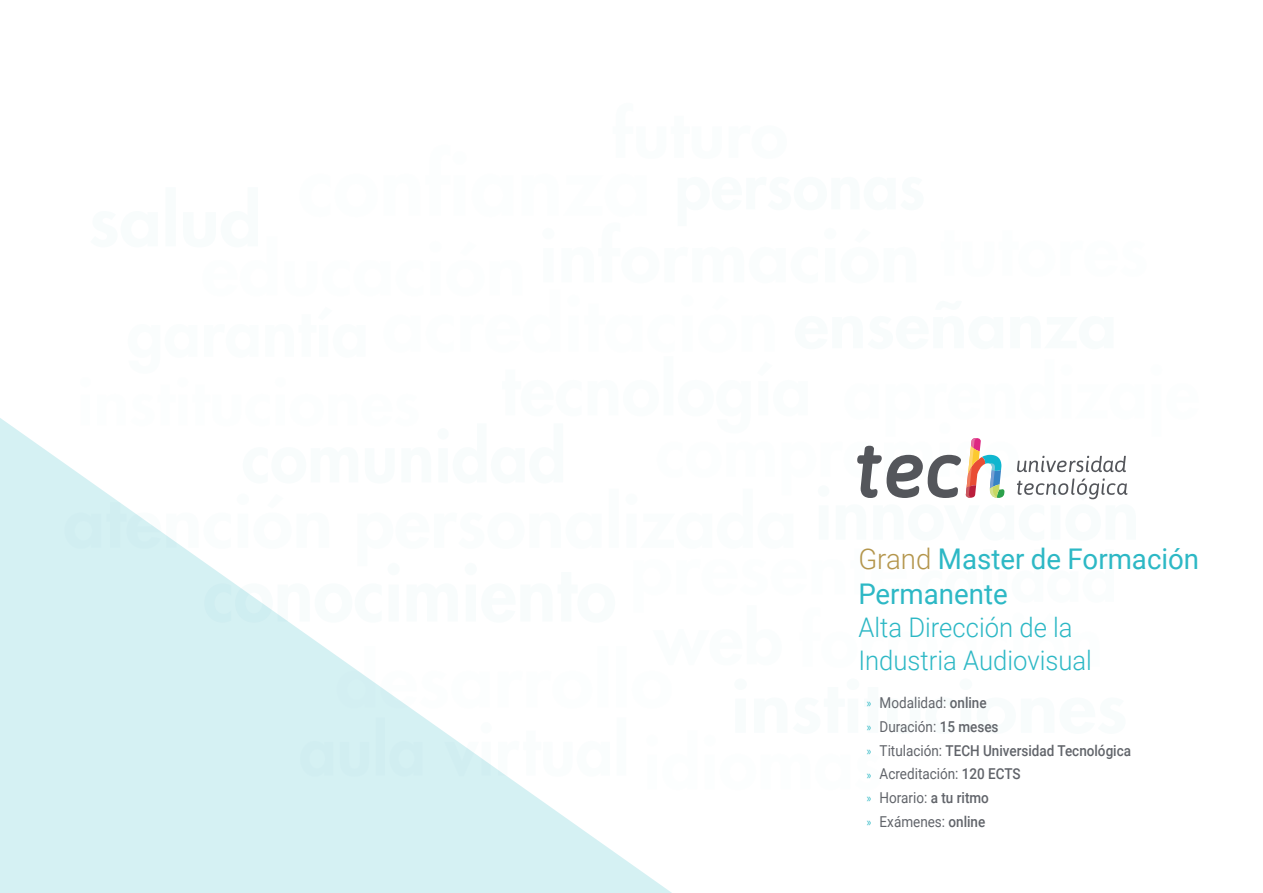
<style>
.page{position:relative;width:1263px;height:893px;background:#fff}
.page>*{position:absolute;margin:0;border:0;box-sizing:border-box;transform-origin:0 0}
.t1{font:28.5px/34.2px "Roboto";color:#2db8c5}
.t2{font:300 27px/33px "Roboto";color:#2db8c5;scale:.95 1}
.t3{font:15px/23.7px "Roboto";color:#61646a;scale:.9 1}
.s1{font-weight:300;color:#b4964d}
.s2{font-family:"Myriad Pro";font-size:12px;color:#2db8c5}
.s3{font-weight:500}
</style>
<div class="page">
<svg style="left:0;top:418px;width:672px;height:475px;background:#d9f2f4"></svg>
<svg style="left:64px;top:418px;width:1064px;height:372px"></svg>
<h1 class="t1" style="left:858px;top:541px;width:342px"><span class="s1">Grand</span> Master de Formación<br>Permanente</h1>
<h2 class="t2" style="left:858px;top:610px;width:247px">Alta Dirección de la<br>Industria Audiovisual</h2>
<p class="t3" style="left:867px;top:690px;width:295px"><span class="s2">»</span> Modalidad: <span class="s3">online<br></span><span class="s2">»</span> Duración: <span class="s3">15 meses<br></span><span class="s2">»</span> Titulación: <span class="s3">TECH Universidad Tecnológica </span><span class="s2">»</span> Acreditación: <span class="s3">120 ECTS<br></span><span class="s2">»</span> Horario: <span class="s3">a tu ritmo<br></span><span class="s2">»</span> Exámenes: <span class="s3">online</span></p>
</div>
